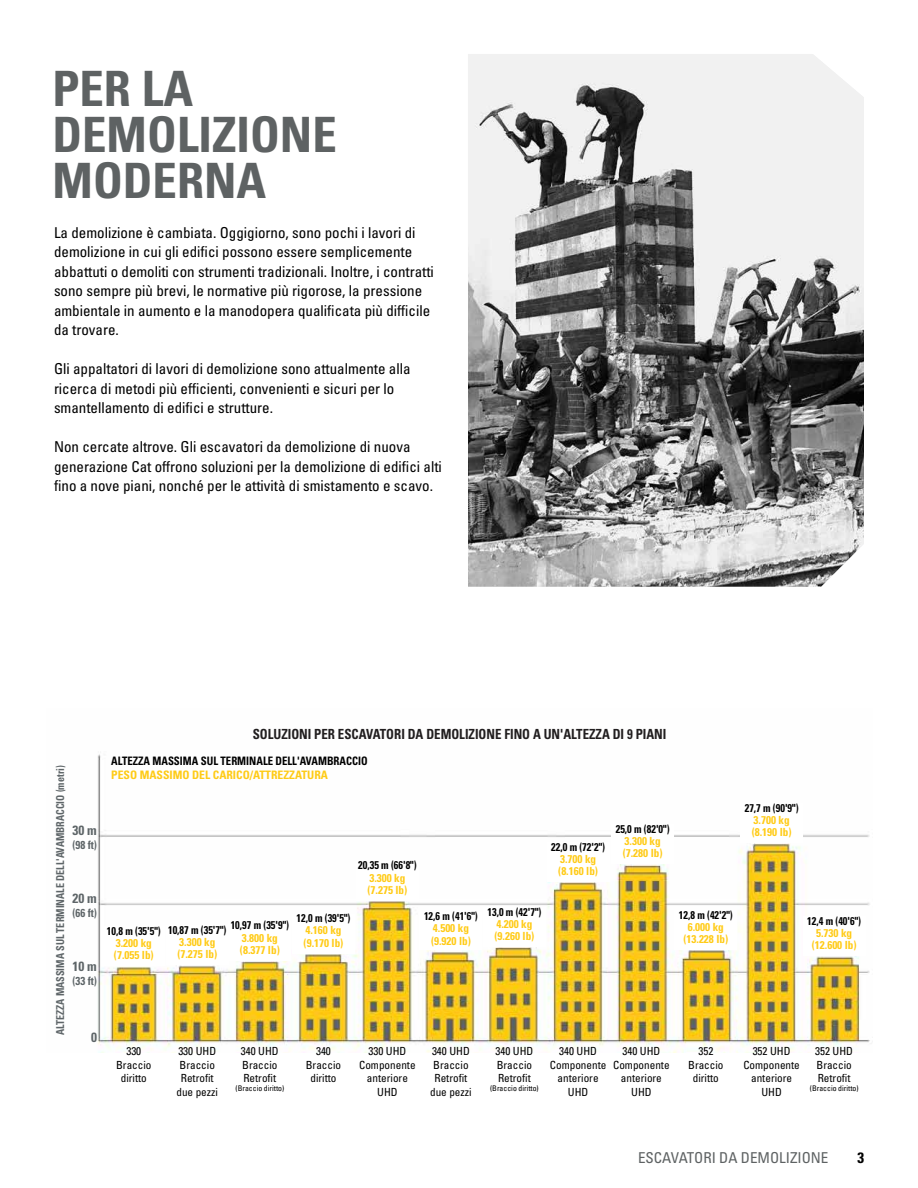
<style>
.page{position:relative;width:918px;height:1188px;background:#fff}
.page>*{position:absolute;margin:0;border:0;box-sizing:border-box;transform-origin:0 0}
.t1{font:48.75px/45.9px "Univers LTCYR 67 Bold Cond";color:#5e6263}
.t2{font:condensed 15px/19.5px "Univers LTCYR 57";color:#000}
.t3{font:condensed 15px "Univers LTCYR 57";color:#5e6263}
.t4{font:15px "Univers LTCYR 67 Bold Cond";color:#000}
.t5{font:700 condensed 13.95px "Univers LT Std";color:#211e1f;scale:.92 1}
.t6{font:700 condensed 13.35px "Univers LT Std";color:#5e6568}
.t7{font:700 condensed 11.7px "Univers LT Std";color:#010101;scale:.92 1}
.t8{font:700 condensed 11.7px "Univers LT Std";color:#ffcb16}
.t9{font:700 condensed 11.55px "Univers LT Std";color:#5e6568;scale:.96 1}
.t10{font:condensed 11.25px/13.4px "Univers LT Std";color:#010101;text-align:center}
.t11{font:700 condensed 11.25px/12.3px "Univers LT Std";color:#ffcb16}
.t12{font:700 condensed 11.25px "Univers LT Std";color:#010101;scale:.92 1}
.t13{font:700 condensed 10.95px "Univers LT Std";color:#5e6568;scale:.92 1}
.t14{font:condensed 7.8px "Univers";color:#010101}
</style>
<div class="page">
<img style="left:468px;top:54px;width:396px;height:533px">
<img style="left:97px;top:754px;width:773px;height:298px">
<div style="left:166px;top:926px;width:62px;height:39px;background:#fff"></div>
<div style="left:229px;top:921px;width:62px;height:39px;background:#fff"></div>
<div style="left:292px;top:914px;width:63px;height:39px;background:#fff"></div>
<div style="left:420px;top:912px;width:62px;height:37px;background:#fff"></div>
<div style="left:483px;top:908px;width:63px;height:39px;background:#fff"></div>
<div style="left:547px;top:843px;width:62px;height:39px;background:#fff"></div>
<div style="left:356px;top:861px;width:63px;height:39px;background:#fff"></div>
<div style="left:611px;top:825px;width:63px;height:39px;background:#fff"></div>
<div style="left:740px;top:804px;width:63px;height:39px;background:#fff"></div>
<div style="left:803px;top:916px;width:62px;height:40px;background:#fff"></div>
<div style="left:103px;top:927px;width:62px;height:39px;background:#fff"></div>
<div style="left:675px;top:910px;width:62px;height:40px;background:#fff"></div>
<h1 class="t1" style="left:52px;top:65px;width:286px">PER LA<br>DEMOLIZIONE<br>MODERNA</h1>
<p class="t2" style="left:54px;top:222px;width:381px">La demolizione è cambiata. Oggigiorno, sono pochi i lavori di demolizione in cui gli edifici possono essere semplicemente abbattuti o demoliti con strumenti tradizionali. Inoltre, i contratti sono sempre più brevi, le normative più rigorose, la pressione ambientale in aumento e la manodopera qualificata più difficile da trovare.</p>
<p class="t2" style="left:54px;top:359px;width:358px">Gli appaltatori di lavori di demolizione sono attualmente alla ricerca di metodi più efficienti, convenienti e sicuri per lo smantellamento di edifici e strutture.</p>
<p class="t2" style="left:54px;top:437px;width:389px">Non cercate altrove. Gli escavatori da demolizione di nuova generazione Cat offrono soluzioni per la demolizione di edifici alti fino a nove piani, nonché per le attività di smistamento e scavo.</p>
<p class="t5" style="left:253px;top:726px;width:451px">SOLUZIONI PER ESCAVATORI DA DEMOLIZIONE FINO A UN'ALTEZZA DI 9 PIANI</p>
<p class="t7" style="left:111px;top:753px;width:280px">ALTEZZA MASSIMA SUL TERMINALE DELL'AVAMBRACCIO</p>
<p class="t13" style="left:54px;top:1035px;width:294px;rotate:-90deg">ALTEZZA MASSIMA SUL TERMINALE DELL'AVAMBRACCIO (metri)</p>
<p class="t8" style="left:111px;top:767px;width:218px">PESO MASSIMO DEL CARICO/ATTREZZATURA</p>
<p class="t6" style="left:72px;top:823px;width:26px">30 m</p>
<p class="t9" style="left:72px;top:838px;width:27px">(98 ft)</p>
<p class="t12" style="left:358px;top:858px;width:65px">20,35 m (66'8")</p>
<p class="t11" style="left:368px;top:871px;width:41px">3.300 kg (7.275 lb)</p>
<p class="t6" style="left:72px;top:891px;width:26px">20 m</p>
<p class="t9" style="left:72px;top:906px;width:27px">(66 ft)</p>
<p class="t12" style="left:297px;top:911px;width:60px">12,0 m (39'5")</p>
<p class="t11" style="left:304px;top:924px;width:41px">4.160 kg (9.170 lb)</p>
<p class="t12" style="left:231px;top:918px;width:65px">10,97 m (35'9")</p>
<p class="t11" style="left:240px;top:931px;width:41px">3.800 kg (8.377 lb)</p>
<p class="t12" style="left:168px;top:923px;width:65px">10,87 m (35'7")</p>
<p class="t11" style="left:177px;top:936px;width:41px">3.300 kg (7.275 lb)</p>
<p class="t12" style="left:107px;top:924px;width:60px">10,8 m (35'5")</p>
<p class="t11" style="left:114px;top:937px;width:41px">3.200 kg (7.055 lb)</p>
<p class="t6" style="left:72px;top:958px;width:26px">10 m</p>
<p class="t9" style="left:72px;top:973px;width:27px">(33 ft)</p>
<p class="t6" style="left:91px;top:1030px;width:7px">0</p>
<p class="t12" style="left:424px;top:909px;width:60px">12,6 m (41'6")</p>
<p class="t11" style="left:431px;top:922px;width:41px">4.500 kg (9.920 lb)</p>
<p class="t12" style="left:551px;top:840px;width:60px">22,0 m (72'2")</p>
<p class="t11" style="left:558px;top:853px;width:41px">3.700 kg (8.160 lb)</p>
<p class="t12" style="left:488px;top:905px;width:60px">13,0 m (42'7")</p>
<p class="t11" style="left:495px;top:918px;width:41px">4.200 kg (9.260 lb)</p>
<p class="t12" style="left:616px;top:822px;width:60px">25,0 m (82'0")</p>
<p class="t11" style="left:623px;top:835px;width:41px">3.300 kg (7.280 lb)</p>
<p class="t12" style="left:679px;top:908px;width:60px">12,8 m (42'2")</p>
<p class="t11" style="left:683px;top:921px;width:46px;text-align:center">6.000 kg (13.228 lb)</p>
<p class="t12" style="left:745px;top:801px;width:60px">27,7 m (90'9")</p>
<p class="t11" style="left:752px;top:814px;width:41px">3.700 kg (8.190 lb)</p>
<p class="t12" style="left:807px;top:914px;width:60px">12,4 m (40'6")</p>
<p class="t11" style="left:812px;top:927px;width:46px;text-align:center">5.730 kg (12.600 lb)</p>
<p class="t10" style="left:116px;top:1044px;width:37px">330<br>Braccio diritto</p>
<p class="t10" style="left:241px;top:1044px;width:39px;text-align:justify">340 UHD Braccio Retrofit</p>
<p class="t14" style="left:236px;top:1084px;width:50px">(Braccio diritto)</p>
<p class="t10" style="left:176px;top:1044px;width:43px">330 UHD<br>Braccio<br>Retrofit due pezzi</p>
<p class="t10" style="left:359px;top:1044px;width:58px">330 UHD<br>Componente anteriore<br>UHD</p>
<p class="t10" style="left:550px;top:1044px;width:58px">340 UHD<br>Componente anteriore<br>UHD</p>
<p class="t10" style="left:613px;top:1044px;width:58px">340 UHD<br>Componente anteriore<br>UHD</p>
<p class="t10" style="left:743px;top:1044px;width:58px">352 UHD<br>Componente anteriore<br>UHD</p>
<p class="t10" style="left:430px;top:1044px;width:43px">340 UHD<br>Braccio<br>Retrofit due pezzi</p>
<p class="t10" style="left:496px;top:1044px;width:39px;text-align:justify">340 UHD Braccio Retrofit</p>
<p class="t14" style="left:490px;top:1084px;width:50px">(Braccio diritto)</p>
<p class="t10" style="left:688px;top:1044px;width:37px">352<br>Braccio diritto</p>
<p class="t10" style="left:815px;top:1044px;width:39px;text-align:justify">352 UHD Braccio Retrofit</p>
<p class="t14" style="left:810px;top:1084px;width:50px">(Braccio diritto)</p>
<p class="t10" style="left:306px;top:1044px;width:37px">340<br>Braccio diritto</p>
<p class="t3" style="left:638px;top:1148px;width:192px">ESCAVATORI DA DEMOLIZIONE</p>
<p class="t4" style="left:857px;top:1148px;width:8px">3</p>
</div>
